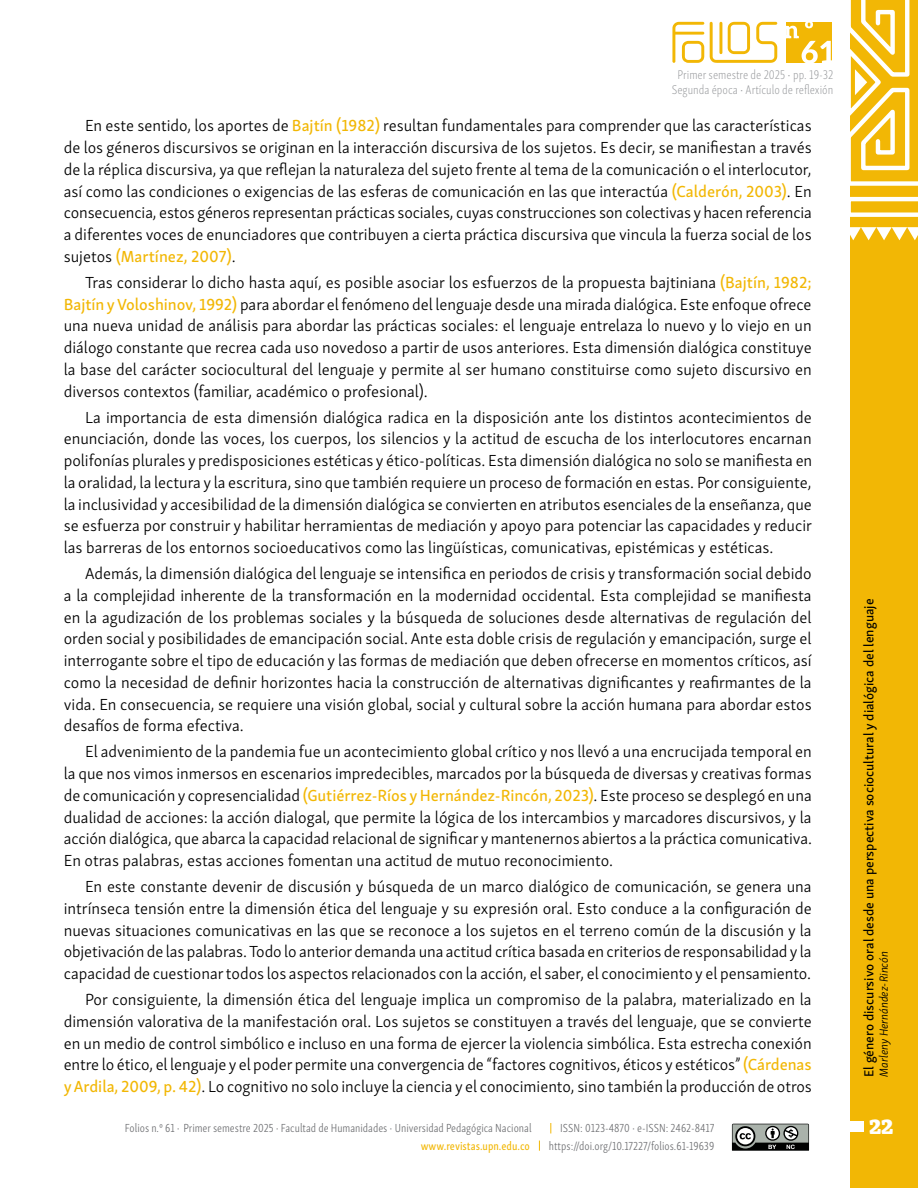
<style>
.page{position:relative;width:918px;height:1188px;background:#fff}
.page>*{position:absolute;margin:0;border:0;box-sizing:border-box;transform-origin:0 0}
.t1{font:800 22.5px "Skolar Latin";color:#fff}
.Parrafo_sangria{font:300 16.5px/21.8px "Skolar Sans PE";color:#000;text-align:justify}
.t2{font:13.5px "Skolar Sans PE Me";color:#000}
.t3{font:12.9px/15.5px "Skolar Sans Latn Cp El";color:#939598;text-align:center}
.t4{font:300 12px "Skolar Sans Latn Cp";color:#6d6e71}
.t5{font:12px "Skolar Sans Latn Cp Me";color:#f2b705}
.t6{font:italic 300 12px "Skolar Sans PE";color:#000}
.s1{font-family:"Skolar Sans PE Me";font-weight:400;color:#f2b705}
</style>
<div class="page">
<div style="left:850px;top:0;width:68px;height:1188px;background:#f2b705"></div>
<svg style="left:850px;top:0;width:68px;height:241px"></svg>
<svg style="left:672px;top:22px;width:32px;height:41px"></svg>
<svg style="left:710px;top:22px;width:67px;height:41px"></svg>
<svg style="left:732px;top:1124px;width:77px;height:27px;background:#737774"></svg>
<div style="left:849px;top:1121px;width:14px;height:11px;background:#fff"></div>
<svg style="left:786px;top:22px;width:46px;height:41px"></svg>
<p class="t3" style="left:672px;top:66px;width:163px">Primer semestre de 2025 ▪ pp. 19-32<br>Segunda época ▪ Artículo de reflexión</p>
<p class="Parrafo_sangria" style="left:64px;top:114px;width:750px;text-indent:21px">En este sentido, los aportes de <span class="s1">Bajtín (1982)</span> resultan fundamentales para comprender que las características de los géneros discursivos se originan en la interacción discursiva de los sujetos. Es decir, se manifiestan a través de la réplica discursiva, ya que reflejan la naturaleza del sujeto frente al tema de la comunicación o el interlocutor, así como las condiciones o exigencias de las esferas de comunicación en las que interactúa <span class="s1">(Calderón, 2003)</span>. En consecuencia, estos géneros representan prácticas sociales, cuyas construcciones son colectivas y hacen referencia a diferentes voces de enunciadores que contribuyen a cierta práctica discursiva que vincula la fuerza social de los sujetos <span class="s1">(Martínez, 2007)</span>.</p>
<p class="Parrafo_sangria" style="left:64px;top:270px;width:749px;text-indent:21px">Tras considerar lo dicho hasta aquí, es posible asociar los esfuerzos de la propuesta bajtiniana <span class="s1">( Bajtín, 1982; Bajtín y Voloshinov, 1992)</span> para abordar el fenómeno del lenguaje desde una mirada dialógica. Este enfoque ofrece una nueva unidad de análisis para abordar las prácticas sociales: el lenguaje entrelaza lo nuevo y lo viejo en un diálogo constante que recrea cada uso novedoso a partir de usos anteriores. Esta dimensión dialógica constituye la base del carácter sociocultural del lenguaje y permite al ser humano constituirse como sujeto discursivo en diversos contextos (familiar, académico o profesional).</p>
<p class="Parrafo_sangria" style="left:64px;top:405px;width:750px;text-indent:21px">La importancia de esta dimensión dialógica radica en la disposición ante los distintos acontecimientos de enunciación, donde las voces, los cuerpos, los silencios y la actitud de escucha de los interlocutores encarnan polifonías plural es y predisposiciones estéticas y ético-políticas. Esta dimensión dialógica no solo se manifiesta en la oralidad, la lectura y la escritura, sino que también requiere un proceso de formación en estas. Por consiguiente, la inclusividad y accesibilidad de la dimensión dialógica se convierten en atributos esenciales de la enseñanza, que se esfuerza por construir y habilitar herramientas de mediación y apoyo para potenciar las capacidades y reducir las barreras de los entornos socioeducativos como las lingüísticas, comunicativas, epistémicas y estéticas.</p>
<p class="Parrafo_sangria" style="left:64px;top:562px;width:749px;text-indent:21px">Además, la dimensión dialógica del lenguaje se intensifica en periodos de crisis y transformación social debido a la complejidad inherente de la transformación en la modernidad occidental. Esta complejidad se manifiesta en la agudización de los problemas sociales y la búsqueda de soluciones desde alternativas de regulación del orden social y posibilidades de emancipación social. Ante esta doble crisis de regulación y emancipación, surge el interrogante sobre el tipo de educación y las formas de mediación que deben ofrecerse en momentos críticos, así como la necesidad de definir horizontes hacia la construcción de alternativas dignificantes y reafirmantes de la vida. En consecuencia, se requiere una visión global, social y cultural sobre la acción humana para abordar estos desafíos de forma efectiva.</p>
<p class="Parrafo_sangria" style="left:64px;top:740px;width:750px;text-indent:21px">El advenimiento de la pandemia fue un acontecimiento global crítico y nos llevó a una encrucijada temporal en la que nos vimos inmersos en escenarios impredecibles, marcados por la búsqueda de diversas y creativas formas de comunicación y copresencialidad <span class="s1">( Gutiérrez-Ríos y Hernández-Rincón, 2023)</span>. Este proceso se desplegó en una dualidad de acciones: la acción dialogal, que permite la lógica de los intercambios y marcadores discursivos, y la acción dialógica, que abarca la capacidad relacional de significar y mantenernos abiertos a la práctica comunicativa.<br>En otras palabras, estas acciones fomentan una actitud de mutuo reconocimiento.</p>
<p class="Parrafo_sangria" style="left:64px;top:875px;width:749px;text-indent:21px">En este constante devenir de discusión y búsqueda de un marco dialógico de comunicación, se genera una intrínseca tensión entre la dimensión ética del lenguaje y su expresión oral. Esto conduce a la configuración de nuevas situaciones comunicativas en las que se reconoce a los sujetos en el terreno común de la discusión y la objetivación de las palabras. Todo lo anterior demanda una actitud crítica basada en criterios de responsabilidad y la capacidad de cuestionar todos los aspectos relacionados con la acción, el saber, el conocimiento y el pensamiento.</p>
<p class="Parrafo_sangria" style="left:64px;top:988px;width:750px;text-indent:21px">Por consiguiente, la dimensión ética del lenguaje implica un compromiso de la palabra, materializado en la dimensión valorativa de la manifestación oral. Los sujetos se constituyen a través del lenguaje, que se convierte en un medio de control simbólico e incluso en una forma de ejercer la violencia simbólica. Esta estrecha conexión entre lo ético, el lenguaje y el poder permite una convergencia de “factores cognitivos, éticos y estéticos” <span class="s1">( Cárdenas y Ardila, 2009, p. 42)</span>. Lo cognitivo no solo incluye la ciencia y el conocimiento, sino también la producción de otros</p>
<p class="t2" style="left:858px;top:1077px;width:480px;rotate:-90deg">El género discursivo oral desde una perspectiva sociocultural y dialógica del lenguaje</p>
<p class="t6" style="left:875px;top:1077px;width:127px;rotate:-90deg">Marleny Hernández-Rincón</p>
<p class="t4" style="left:125px;top:1119px;width:408px">Folios n.º 61 ▪ Primer semestre 2025 ▪ Facultad de Humanidades ▪ Universidad Pedagógica Nacional</p>
<p class="t4" style="left:560px;top:1119px;width:156px">ISSN: 0123-4870 ▪ e-ISSN: 2462-8417</p>
<h1 class="t1" style="left:869px;top:1107px;width:26px">22</h1>
<p class="t5" style="left:421px;top:1136px;width:111px">www.revistas.upn.edu.co</p>
<p class="t4" style="left:549px;top:1137px;width:167px">https://doi.org/10.17227/folios.61-19639</p>
</div>
